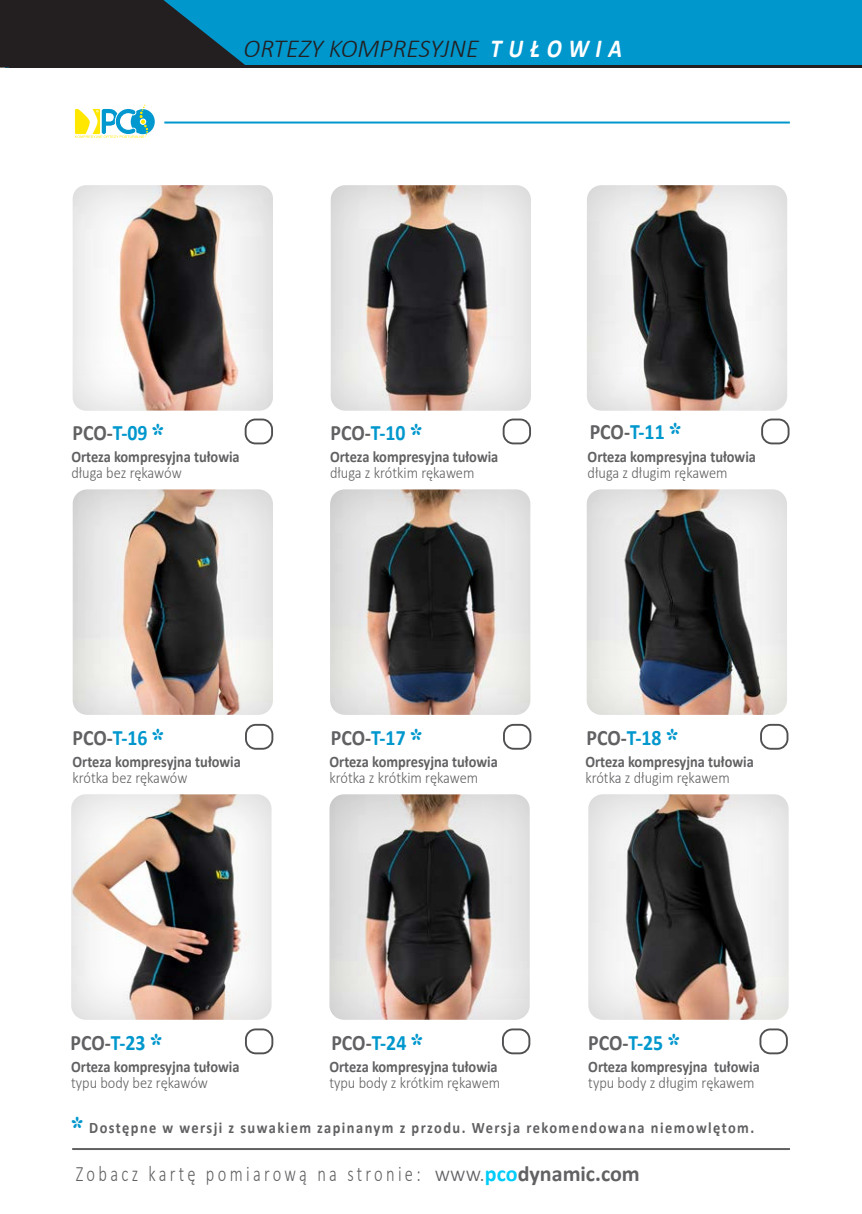
<style>
.page{position:relative;width:862px;height:1214px;background:#fff}
.page>*{position:absolute;margin:0;border:0;box-sizing:border-box;transform-origin:0 0}
.t1{font:italic 300 26px "Calibri";color:#231f20}
.t2{font:700 22px "Calibri";color:#616164;scale:.9 1}
.t3{font:300 22px "Calibri";letter-spacing:.2em;color:#616164;scale:.75 1}
.t4{font:700 16px "Calibri";color:#616164;scale:.9 1}
.t5{font:300 16px "Calibri";color:#616164;scale:.9 1}
.t6{font:700 16px "Calibri";letter-spacing:.1em;color:#616164;scale:.9 1}
.s1{font-weight:700;color:#fff}
.s2{color:#0097cd}
.s3{font-family:"Bree";font-weight:600;font-size:32px;color:#0097cd}
.s4{font-weight:700;color:#00ccf9}
.s5{font-weight:700}
</style>
<div class="page">
<div style="left:6px;top:0;width:856px;height:68px;background:#0097cd"></div>
<svg style="left:0;top:0;width:245px;height:68px"></svg>
<hr style="left:10px;top:65px;width:852px;height:3px;background:#231f20">
<div style="left:71px;top:185px;width:206px;height:228px;background:#231f20;opacity:.19"></div>
<div style="left:329px;top:185px;width:204px;height:228px;background:#231f20;opacity:.19"></div>
<div style="left:585px;top:183px;width:206px;height:230px;background:#231f20;opacity:.19"></div>
<div style="left:71px;top:487px;width:204px;height:230px;background:#231f20;opacity:.19"></div>
<div style="left:328px;top:488px;width:206px;height:230px;background:#231f20;opacity:.19"></div>
<div style="left:585px;top:488px;width:205px;height:230px;background:#231f20;opacity:.19"></div>
<div style="left:70px;top:792px;width:204px;height:230px;background:#231f20;opacity:.19"></div>
<div style="left:327px;top:793px;width:206px;height:230px;background:#231f20;opacity:.19"></div>
<div style="left:586px;top:793px;width:206px;height:230px;background:#231f20;opacity:.19"></div>
<div style="left:245px;top:418px;width:28px;height:26px;border:2px solid #505052;border-radius:10px"></div>
<div style="left:503px;top:418px;width:28px;height:26px;border:2px solid #505052;border-radius:10px"></div>
<div style="left:761px;top:418px;width:28px;height:26px;border:2px solid #505052;border-radius:10px"></div>
<div style="left:245px;top:723px;width:28px;height:26px;border:2px solid #505052;border-radius:10px"></div>
<div style="left:503px;top:723px;width:28px;height:26px;border:2px solid #505052;border-radius:10px"></div>
<div style="left:760px;top:723px;width:28px;height:26px;border:2px solid #505052;border-radius:10px"></div>
<div style="left:759px;top:1028px;width:29px;height:26px;border:2px solid #505052;border-radius:10px"></div>
<div style="left:245px;top:1028px;width:28px;height:26px;border:2px solid #505052;border-radius:10px"></div>
<div style="left:502px;top:1028px;width:28px;height:26px;border:2px solid #505052;border-radius:10px"></div>
<hr style="left:72px;top:1147px;width:718px;height:2px;background:#616164">
<svg style="left:75px;top:105px;width:80px;height:33px"></svg>
<hr style="left:164px;top:121px;width:626px;height:2px;background:#0097cd">
<p class="t1" style="left:243px;top:32px;width:380px">ORTEZY KOMPRESYJNE <span class="s1">T U Ł O W I A</span></p>
<p class="t2" style="left:73px;top:417px;width:103px">PCO-<span class="s2">T-09</span> <span class="s3">*</span></p>
<p class="t2" style="left:331px;top:417px;width:103px">PCO-<span class="s2">T-10</span> <span class="s3">*</span></p>
<p class="t2" style="left:590px;top:416px;width:103px">PCO-<span class="s2">T-11</span> <span class="s3">*</span></p>
<p class="t4" style="left:71px;top:445px;width:189px">Orteza kompresyjna tułowia</p>
<p class="t5" style="left:71px;top:463px;width:124px">długa bez rękawów</p>
<p class="t4" style="left:330px;top:445px;width:189px">Orteza kompresyjna tułowia</p>
<p class="t5" style="left:330px;top:463px;width:162px">długa z krótkim rękawem</p>
<p class="t4" style="left:587px;top:445px;width:189px">Orteza kompresyjna tułowia</p>
<p class="t5" style="left:587px;top:463px;width:157px">długa z długim rękawem</p>
<p class="t2" style="left:73px;top:722px;width:103px">PCO-<span class="s2">T-16</span> <span class="s3">*</span></p>
<p class="t2" style="left:331px;top:722px;width:103px">PCO-<span class="s2">T-17</span> <span class="s3">*</span></p>
<p class="t2" style="left:586px;top:722px;width:103px">PCO-<span class="s2">T-18</span> <span class="s3">*</span></p>
<p class="t4" style="left:73px;top:750px;width:189px">Orteza kompresyjna tułowia</p>
<p class="t5" style="left:73px;top:767px;width:129px">krótka bez rękawów</p>
<p class="t4" style="left:329px;top:750px;width:189px">Orteza kompresyjna tułowia</p>
<p class="t5" style="left:329px;top:767px;width:167px">krótka z krótkim rękawem</p>
<p class="t4" style="left:585px;top:750px;width:189px">Orteza kompresyjna tułowia</p>
<p class="t5" style="left:585px;top:767px;width:162px">krótka z długim rękawem</p>
<p class="t2" style="left:71px;top:1026px;width:103px">PCO-<span class="s2">T-23</span> <span class="s3">*</span></p>
<p class="t2" style="left:331px;top:1026px;width:103px">PCO-<span class="s2">T-24</span> <span class="s3">*</span></p>
<p class="t2" style="left:588px;top:1026px;width:103px">PCO-<span class="s2">T-25</span> <span class="s3">*</span></p>
<p class="t4" style="left:71px;top:1054px;width:189px">Orteza kompresyjna tułowia</p>
<p class="t5" style="left:71px;top:1072px;width:154px">typu body bez rękawów</p>
<p class="t4" style="left:329px;top:1054px;width:189px">Orteza kompresyjna tułowia</p>
<p class="t5" style="left:329px;top:1072px;width:191px">typu body z krótkim rękawem</p>
<p class="t4" style="left:588px;top:1054px;width:192px">Orteza kompresyjna tułowia</p>
<p class="t5" style="left:588px;top:1072px;width:186px">typu body z długim rękawem</p>
<p class="t6" style="left:71px;top:1116px;width:760px"><span class="s3">*</span> Dostępne w wersji z suwakiem zapinanym z przodu. Wersja rekomendowana niemowlętom.</p>
<p class="t3" style="left:76px;top:1160px;width:753px">Zobacz kartę pomiarową na stronie: www.<span class="s4">pco</span><span class="s5">dynamic.com</span></p>
</div>
